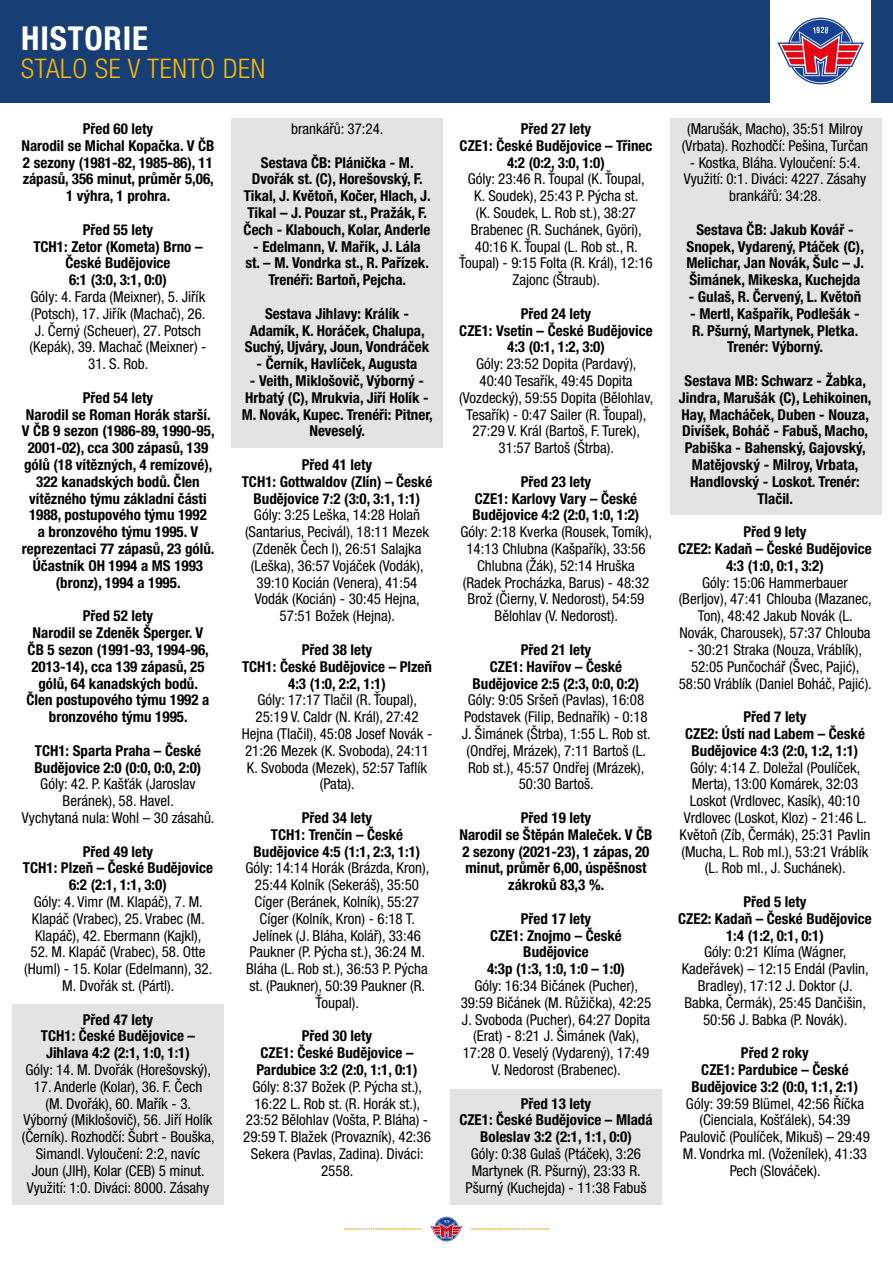
<style>
.page{position:relative;width:893px;height:1263px;background:#fff}
.page>*{position:absolute;margin:0;border:0;box-sizing:border-box;transform-origin:0 0}
.t1{font:700 condensed 33px "Helvetica Neue LT Pro";letter-spacing:.025em;color:#fff}
.t2{font:300 condensed 27px "Helvetica Neue LT Pro";letter-spacing:.025em;color:#fbba00}
.t3{font:condensed 15px/16.8px "Helvetica Neue LT Pro";color:#000;text-align:center}
.t4{font:700 condensed 15px/16.8px "Helvetica Neue LT Pro";color:#000;text-align:center}
</style>
<div class="page">
<div style="left:670px;top:118px;width:212px;height:396px;background:#e3e3e3"></div>
<div style="left:231px;top:118px;width:212px;height:330px;background:#e3e3e3"></div>
<div style="left:12px;top:1003px;width:212px;height:201px;background:#e3e3e3"></div>
<div style="left:450px;top:1089px;width:212px;height:115px;background:#e3e3e3"></div>
<div style="left:0;top:0;width:770px;height:102px;background:#183f75"></div>
<div style="left:872px;top:0;width:21px;height:102px;background:#183f75"></div>
<svg style="left:777px;top:17px;width:87px;height:68px"></svg>
<svg style="left:344px;top:1228px;width:78px;height:2px"></svg>
<svg style="left:471px;top:1228px;width:78px;height:2px"></svg>
<svg style="left:430px;top:1216px;width:33px;height:26px"></svg>
<h1 class="t1" style="left:21px;top:18px;width:128px">HISTORIE</h1>
<h2 class="t2" style="left:21px;top:53px;width:246px">STALO SE V TENTO DEN</h2>
<p class="t4" style="left:21px;top:120px;width:195px">Před 60 lety<br>Narodil se Michal Kopačka. V ČB<br>2 sezony (1981-82, 1985-86), 11 zápasů, 356 minut, průměr 5,06,<br>1 výhra, 1 prohra.</p>
<p class="t4" style="left:33px;top:221px;width:171px">Před 55 lety<br>TCH1: Zetor (Kometa) Brno –<br>České Budějovice<br>6:1 (3:0, 3:1, 0:0)</p>
<p class="t3" style="left:29px;top:288px;width:179px">Góly: 4. Farda (Meixner), 5. Jiřík (Potsch), 17. Jiřík (Machač), 26.<br>J. Černý (Scheuer), 27. Potsch (Kepák), 39. Machač (Meixner) -</p>
<p class="t3" style="left:88px;top:355px;width:62px">31. S. Rob.</p>
<p class="t4" style="left:22px;top:389px;width:194px">Před 54 lety<br>Narodil se Roman Horák starší.<br>V ČB 9 sezon (1986-89, 1990-95,<br>2001-02), cca 300 zápasů, 139 gólů (18 vítězných, 4 remízové),<br>322 kanadských bodů. Člen vítězného týmu základní části<br>1988, postupového týmu 1992<br>a bronzového týmu 1995. V reprezentaci 77 zápasů, 23 gólů.<br>Účastník OH 1994 a MS 1993 (bronz), 1994 a 1995.</p>
<p class="t4" style="left:27px;top:607px;width:184px">Před 52 lety<br>Narodil se Zdeněk Šperger. V<br>ČB 5 sezon (1991-93, 1994-96,<br>2013-14), cca 139 zápasů, 25 gólů, 64 kanadských bodů.<br>Člen postupového týmu 1992 a bronzového týmu 1995.</p>
<p class="t4" style="left:35px;top:742px;width:168px;text-align:left">TCH1: Sparta Praha – České<br>Budějovice 2:0 (0:0, 0:0, 2:0)</p>
<p class="t3" style="left:22px;top:775px;width:194px">Góly: 42. P. Kašťák (Jaroslav<br>Beránek), 58. Havel.<br>Vychytaná nula: Wohl – 30 zásahů.</p>
<p class="t4" style="left:23px;top:842px;width:192px">Před 49 lety<br>TCH1: Plzeň – České Budějovice<br>6:2 (2:1, 1:1, 3:0)</p>
<p class="t3" style="left:32px;top:893px;width:174px;text-align:left">Góly: 4. Vimr (M. Klapáč), 7. M.<br>Klapáč (Vrabec), 25. Vrabec (M.<br>Klapáč), 42. Ebermann (Kajkl),</p>
<p class="t3" style="left:24px;top:943px;width:190px">52. M. Klapáč (Vrabec), 58. Otte (Huml) - 15. Kolar (Edelmann), 32.<br>M. Dvořák st. (Pártl).</p>
<p class="t4" style="left:41px;top:1010px;width:156px">Před 47 lety<br>TCH1: České Budějovice –<br>Jihlava 4:2 (2:1, 1:0, 1:1)</p>
<p class="t3" style="left:26px;top:1061px;width:187px">Góly: 14. M. Dvořák (Horešovský),</p>
<p class="t3" style="left:22px;top:1078px;width:194px">17. Anderle (Kolar), 36. F. Čech<br>(M. Dvořák), 60. Mařík - 3.<br>Výborný (Miklošovič), 56. Jiří Holík (Černík). Rozhodčí: Šubrt - Bouška, Simandl. Vyloučení: 2:2, navíc Joun (JIH), Kolar (CEB) 5 minut.<br>Využití: 1:0. Diváci: 8000. Zásahy</p>
<p class="t3" style="left:291px;top:120px;width:94px">brankářů: 37:24.</p>
<p class="t4" style="left:244px;top:154px;width:189px">Sestava ČB: Plánička - M.<br>Dvořák st. (C), Horešovský, F.<br>Tikal, J. Květoň, Kočer, Hlach, J.<br>Tikal – J. Pouzar st., Pražák, F.<br>Čech - Klabouch, Kolar, Anderle</p>
<p class="t4" style="left:246px;top:238px;width:185px">- Edelmann, V. Mařík, J. Lála st. – M. Vondrka st., R. Pařízek.<br>Trenéři: Bartoň, Pejcha.</p>
<p class="t4" style="left:245px;top:305px;width:186px">Sestava Jihlavy: Králík -<br>Adamík, K. Horáček, Chalupa,<br>Suchý, Ujváry, Joun, Vondráček</p>
<p class="t4" style="left:257px;top:355px;width:162px">- Černík, Havlíček, Augusta</p>
<p class="t4" style="left:242px;top:372px;width:193px">- Veith, Miklošovič, Výborný -<br>Hrbatý (C), Mrukvia, Jiří Holík -<br>M. Novák, Kupec. Trenéři: Pitner,<br>Neveselý.</p>
<p class="t4" style="left:242px;top:456px;width:192px">Před 41 lety<br>TCH1: Gottwaldov (Zlín) – České<br>Budějovice 7:2 (3:0, 3:1, 1:1)</p>
<p class="t3" style="left:245px;top:507px;width:185px">Góly: 3:25 Leška, 14:28 Holaň (Santarius, Pecivál), 18:11 Mezek (Zdeněk Čech I), 26:51 Salajka (Leška), 36:57 Vojáček (Vodák),<br>39:10 Kocián (Venera), 41:54<br>Vodák (Kocián) - 30:45 Hejna,<br>57:51 Božek (Hejna).</p>
<p class="t4" style="left:242px;top:641px;width:192px">Před 38 lety<br>TCH1: České Budějovice – Plzeň<br>4:3 (1:0, 2:2, 1:1)</p>
<p class="t3" style="left:242px;top:691px;width:192px">Góly: 17:17 Tlačil (R. Ťoupal),<br>25:19 V. Caldr (N. Král), 27:42<br>Hejna (Tlačil), 45:08 Josef Novák -<br>21:26 Mezek (K. Svoboda), 24:11<br>K. Svoboda (Mezek), 52:57 Taflík (Pata).</p>
<p class="t4" style="left:254px;top:809px;width:168px">Před 34 lety<br>TCH1: Trenčín – České<br>Budějovice 4:5 (1:1, 2:3, 1:1)</p>
<p class="t3" style="left:245px;top:859px;width:185px">Góly: 14:14 Horák (Brázda, Kron),<br>25:44 Kolník (Sekeráš), 35:50<br>Cíger (Beránek, Kolník), 55:27<br>Cíger (Kolník, Kron) - 6:18 T.<br>Jelínek (J. Bláha, Kolář), 33:46<br>Paukner (P. Pýcha st.), 36:24 M.<br>Bláha (L. Rob st.), 36:53 P. Pýcha st. (Paukner), 50:39 Paukner (R.<br>Ťoupal).</p>
<p class="t4" style="left:257px;top:1027px;width:162px">Před 30 lety<br>CZE1: České Budějovice –<br>Pardubice 3:2 (2:0, 1:1, 0:1)</p>
<p class="t3" style="left:243px;top:1078px;width:189px">Góly: 8:37 Božek (P. Pýcha st.),<br>16:22 L. Rob st. (R. Horák st.),<br>23:52 Bělohlav (Vošta, P. Bláha) -<br>29:59 T. Blažek (Provazník), 42:36<br>Sekera (Pavlas, Zadina). Diváci:<br>2558.</p>
<p class="t4" style="left:460px;top:120px;width:194px">Před 27 lety<br>CZE1: České Budějovice – Třinec<br>4:2 (0:2, 3:0, 1:0)</p>
<p class="t3" style="left:459px;top:171px;width:195px">Góly: 23:46 R. Ťoupal (K. Ťoupal,<br>K. Soudek), 25:43 P. Pýcha st.<br>(K. Soudek, L. Rob st.), 38:27<br>Brabenec (R. Suchánek, Györi),<br>40:16 K. Ťoupal (L. Rob st., R.<br>Ťoupal) - 9:15 Folta (R. Král), 12:16<br>Zajonc (Štraub).</p>
<p class="t4" style="left:459px;top:305px;width:195px">Před 24 lety<br>CZE1: Vsetín – České Budějovice<br>4:3 (0:1, 1:2, 3:0)</p>
<p class="t3" style="left:459px;top:355px;width:196px">Góly: 23:52 Dopita (Pardavý),<br>40:40 Tesařík, 49:45 Dopita (Vozdecký), 59:55 Dopita (Bělohlav,<br>Tesařík) - 0:47 Sailer (R. Ťoupal),<br>27:29 V. Král (Bartoš, F. Turek),<br>31:57 Bartoš (Štrba).</p>
<p class="t4" style="left:473px;top:473px;width:168px">Před 23 lety<br>CZE1: Karlovy Vary – České<br>Budějovice 4:2 (2:0, 1:0, 1:2)</p>
<p class="t3" style="left:460px;top:523px;width:193px">Góly: 2:18 Kverka (Rousek, Tomík),<br>14:13 Chlubna (Kašpařík), 33:56<br>Chlubna (Žák), 52:14 Hruška (Radek Procházka, Barus) - 48:32<br>Brož (Čierny, V. Nedorost), 54:59<br>Bělohlav (V. Nedorost).</p>
<p class="t4" style="left:473px;top:641px;width:168px">Před 21 lety<br>CZE1: Havířov – České<br>Budějovice 2:5 (2:3, 0:0, 0:2)</p>
<p class="t3" style="left:462px;top:691px;width:190px">Góly: 9:05 Sršeň (Pavlas), 16:08<br>Podstavek (Filip, Bednařík) - 0:18<br>J. Šimánek (Štrba), 1:55 L. Rob st. (Ondřej, Mrázek), 7:11 Bartoš (L.<br>Rob st.), 45:57 Ondřej (Mrázek),<br>50:30 Bartoš.</p>
<p class="t4" style="left:459px;top:809px;width:195px">Před 19 lety<br>Narodil se Štěpán Maleček. V ČB<br>2 sezony (2021-23), 1 zápas, 20 minut, průměr 6,00, úspěšnost zákroků 83,3 %.</p>
<p class="t4" style="left:487px;top:910px;width:139px">Před 17 lety<br>CZE1: Znojmo – České<br>Budějovice<br>4:3p (1:3, 1:0, 1:0 – 1:0)</p>
<p class="t3" style="left:461px;top:977px;width:192px">Góly: 16:34 Bičánek (Pucher),<br>39:59 Bičánek (M. Růžička), 42:25<br>J. Svoboda (Pucher), 64:27 Dopita (Erat) - 8:21 J. Šimánek (Vak),<br>17:28 O. Veselý (Vydarený), 17:49<br>V. Nedorost (Brabenec).</p>
<p class="t4" style="left:459px;top:1094px;width:195px">Před 13 lety<br>CZE1: České Budějovice – Mladá<br>Boleslav 3:2 (2:1, 1:1, 0:0)</p>
<p class="t3" style="left:465px;top:1145px;width:183px">Góly: 0:38 Gulaš (Ptáček), 3:26<br>Martynek (R. Pšurný), 23:33 R.<br>Pšurný (Kuchejda) - 11:38 Fabuš</p>
<p class="t3" style="left:682px;top:120px;width:188px">(Marušák, Macho), 35:51 Milroy (Vrbata). Rozhodčí: Pešina, Turčan</p>
<p class="t3" style="left:684px;top:154px;width:184px">- Kostka, Bláha. Vyloučení: 5:4.<br>Využití: 0:1. Diváci: 4227. Zásahy brankářů: 34:28.</p>
<p class="t4" style="left:686px;top:221px;width:179px">Sestava ČB: Jakub Kovář -<br>Snopek, Vydarený, Ptáček (C),<br>Melichar, Jan Novák, Šulc – J.<br>Šimánek, Mikeska, Kuchejda</p>
<p class="t4" style="left:689px;top:288px;width:174px">- Gulaš, R. Červený, L. Květoň</p>
<p class="t4" style="left:690px;top:305px;width:171px">- Mertl, Kašpařík, Podlešák -<br>R. Pšurný, Martynek, Pletka.<br>Trenér: Výborný.</p>
<p class="t4" style="left:679px;top:372px;width:194px">Sestava MB: Schwarz - Žabka,<br>Jindra, Marušák (C), Lehikoinen,<br>Hay, Macháček, Duben - Nouza,<br>Divíšek, Boháč - Fabuš, Macho,<br>Pabiška - Bahenský, Gajovský,<br>Matějovský - Milroy, Vrbata,<br>Handlovský - Loskot. Trenér:<br>Tlačil.</p>
<p class="t4" style="left:678px;top:523px;width:195px">Před 9 lety<br>CZE2: Kadaň – České Budějovice<br>4:3 (1:0, 0:1, 3:2)</p>
<p class="t3" style="left:679px;top:574px;width:195px">Góly: 15:06 Hammerbauer (Berljov), 47:41 Chlouba (Mazanec,<br>Ton), 48:42 Jakub Novák (L.<br>Novák, Charousek), 57:37 Chlouba</p>
<p class="t3" style="left:679px;top:641px;width:195px">- 30:21 Straka (Nouza, Vráblík),<br>52:05 Punčochář (Švec, Pajić),<br>58:50 Vráblík (Daniel Boháč, Pajić).</p>
<p class="t4" style="left:685px;top:708px;width:181px">Před 7 lety<br>CZE2: Ústí nad Labem – České<br>Budějovice 4:3 (2:0, 1:2, 1:1)</p>
<p class="t3" style="left:680px;top:759px;width:192px">Góly: 4:14 Z. Doležal (Poulíček,<br>Merta), 13:00 Komárek, 32:03<br>Loskot (Vrdlovec, Kasík), 40:10<br>Vrdlovec (Loskot, Kloz) - 21:46 L.<br>Květoň (Zíb, Čermák), 25:31 Pavlin (Mucha, L. Rob ml.), 53:21 Vráblík (L. Rob ml., J. Suchánek).</p>
<p class="t4" style="left:678px;top:893px;width:195px">Před 5 lety<br>CZE2: Kadaň – České Budějovice<br>1:4 (1:2, 0:1, 0:1)</p>
<p class="t3" style="left:682px;top:943px;width:189px">Góly: 0:21 Klíma (Wágner,<br>Kadeřávek) – 12:15 Endál (Pavlin,<br>Bradley), 17:12 J. Doktor (J.<br>Babka, Čermák), 25:45 Dančišin,<br>50:56 J. Babka (P. Novák).</p>
<p class="t4" style="left:692px;top:1044px;width:168px">Před 2 roky<br>CZE1: Pardubice – České<br>Budějovice 3:2 (0:0, 1:1, 2:1)</p>
<p class="t3" style="left:680px;top:1095px;width:192px">Góly: 39:59 Blümel, 42:56 Říčka (Cienciala, Košťálek), 54:39<br>Paulovič (Poulíček, Mikuš) – 29:49<br>M. Vondrka ml. (Voženílek), 41:33<br>Pech (Slováček).</p>
</div>
